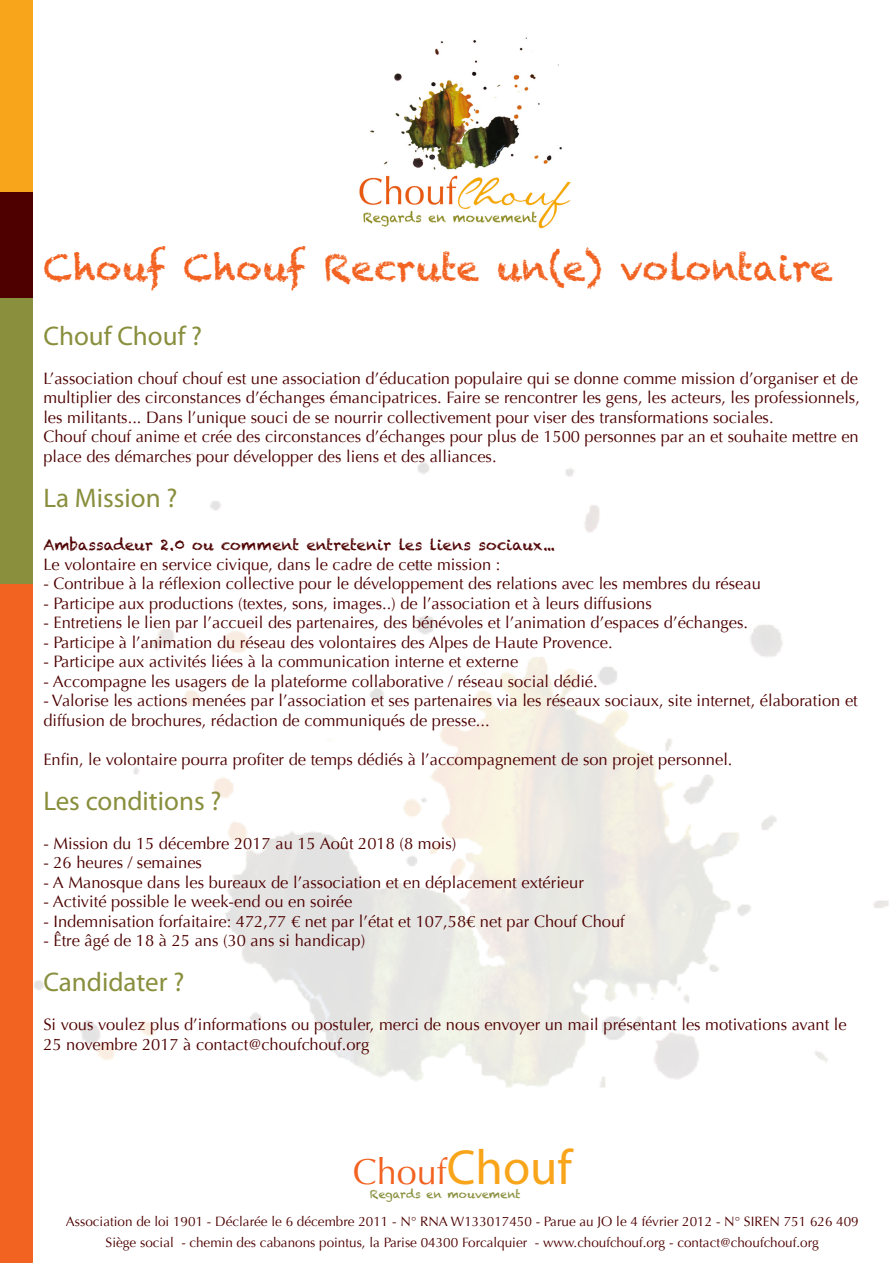
<style>
.page{position:relative;width:893px;height:1263px;background:#fff}
.page>*{position:absolute;margin:0;border:0;box-sizing:border-box;transform-origin:0 0}
.t1{font:36px "Chalkduster";color:#f26221}
.texte{font:36px "Optima";color:#f26221}
.t2{font:27px "Myriad Pro";color:#898f3d}
.t3{font:16.5px/19.5px "Optima";color:#4e0000}
.t4{font:15px "Chalkduster";color:#4e0000}
.t5{font:13.5px "Optima";color:#4e0000}
.texte-2{font:11.25px "Chalkduster";color:#898f3d}
.s1{font-family:"Myriad Pro";font-size:49.5px;color:#f9a51b}
</style>
<div class="page">
<img style="left:34px;top:454px;width:855px;height:634px">
<div style="left:0;top:584px;width:33px;height:679px;background:#f26221"></div>
<div style="left:0;top:0;width:33px;height:192px;background:#f9a51b"></div>
<div style="left:0;top:192px;width:33px;height:107px;background:#4e0000"></div>
<div style="left:0;top:299px;width:33px;height:285px;background:#898f3d"></div>
<img style="left:359px;top:37px;width:212px;height:192px">
<p class="t1" style="left:43px;top:247px;width:791px">Chouf Chouf Recrute un(e) volontaire</p>
<p class="t2" style="left:43px;top:319px;width:160px">Chouf Chouf ?</p>
<p class="t3" style="left:43px;top:369px;width:818px;text-align:justify">L’association chouf chouf est une association d’éducation populaire qui se donne comme mission d’organiser et de multiplier des circonstances d’échanges émancipatrices. Faire se rencontrer les gens, les acteurs, les professionnels, les militants... Dans l’unique souci de se nourrir collectivement pour viser des transformations sociales.</p>
<p class="t3" style="left:43px;top:427px;width:817px">Chouf chouf anime et crée des circonstances d’échanges pour plus de 1500 personnes par an et souhaite mettre en place des démarches pour développer des liens et des alliances.</p>
<p class="t2" style="left:43px;top:481px;width:136px">La Mission ?</p>
<p class="t4" style="left:43px;top:536px;width:513px">Ambassadeur 2.0 ou comment entretenir les liens sociaux...</p>
<p class="t3" style="left:43px;top:555px;width:458px">Le volontaire en service civique, dans le cadre de cette mission :</p>
<p class="t3" style="left:43px;top:574px;width:719px">- Contribue à la réflexion collective pour le développement des relations avec les membres du réseau</p>
<p class="t3" style="left:43px;top:594px;width:610px">- Participe aux productions (textes, sons, images..) de l’association et à leurs diffusions</p>
<p class="t3" style="left:43px;top:613px;width:706px">- Entretiens le lien par l’accueil des partenaires, des bénévoles et l’animation d’espaces d’échanges.</p>
<p class="t3" style="left:43px;top:633px;width:571px">- Participe à l’animation du réseau des volontaires des Alpes de Haute Provence.</p>
<p class="t3" style="left:43px;top:652px;width:477px">- Participe aux activités liées à la communication interne et externe</p>
<p class="t3" style="left:43px;top:672px;width:556px">- Accompagne les usagers de la plateforme collaborative / réseau social dédié.</p>
<p class="t3" style="left:43px;top:691px;width:816px">- Valorise les actions menées par l’association et ses partenaires via les réseaux sociaux, site internet, élaboration et diffusion de brochures, rédaction de communiqués de presse...</p>
<p class="t3" style="left:43px;top:750px;width:691px">Enfin, le volontaire pourra profiter de temps dédiés à l’accompagnement de son projet personnel.</p>
<p class="t2" style="left:43px;top:784px;width:180px">Les conditions ?</p>
<p class="t3" style="left:43px;top:834px;width:415px">- Mission du 15 décembre 2017 au 15 Août 2018 (8 mois)</p>
<p class="t3" style="left:43px;top:853px;width:160px">- 26 heures / semaines</p>
<p class="t3" style="left:43px;top:873px;width:542px">- A Manosque dans les bureaux de l’association et en déplacement extérieur</p>
<p class="t3" style="left:43px;top:892px;width:311px">- Activité possible le week-end ou en soirée</p>
<p class="t3" style="left:43px;top:912px;width:583px">- Indemnisation forfaitaire: 472,77 € net par l’état et 107,58€ net par Chouf Chouf</p>
<p class="t3" style="left:43px;top:931px;width:323px">- Être âgé de 18 à 25 ans (30 ans si handicap)</p>
<p class="t2" style="left:43px;top:966px;width:142px">Candidater ?</p>
<p class="t3" style="left:43px;top:1015px;width:805px">Si vous voulez plus d’informations ou postuler, merci de nous envoyer un mail présentant les motivations avant le<br>25 novembre 2017 à contact@choufchouf.org</p>
<p class="texte" style="left:353px;top:1150px;width:221px">Chouf<span class="s1">Chouf</span></p>
<p class="t5" style="left:66px;top:1213px;width:794px">Association de loi 1901 - Déclarée le 6 décembre 2011 - N° RNA W133017450 - Parue au JO le 4 février 2012 - N° SIREN 751 626 409</p>
<p class="t5" style="left:106px;top:1234px;width:715px">Siège social - chemin des cabanons pointus, la Parise 04300 Forcalquier - www.choufchouf.org - contact@choufchouf.org</p>
<p class="texte-2" style="left:370px;top:1188px;width:152px">Regards en mouvement</p>
</div>
